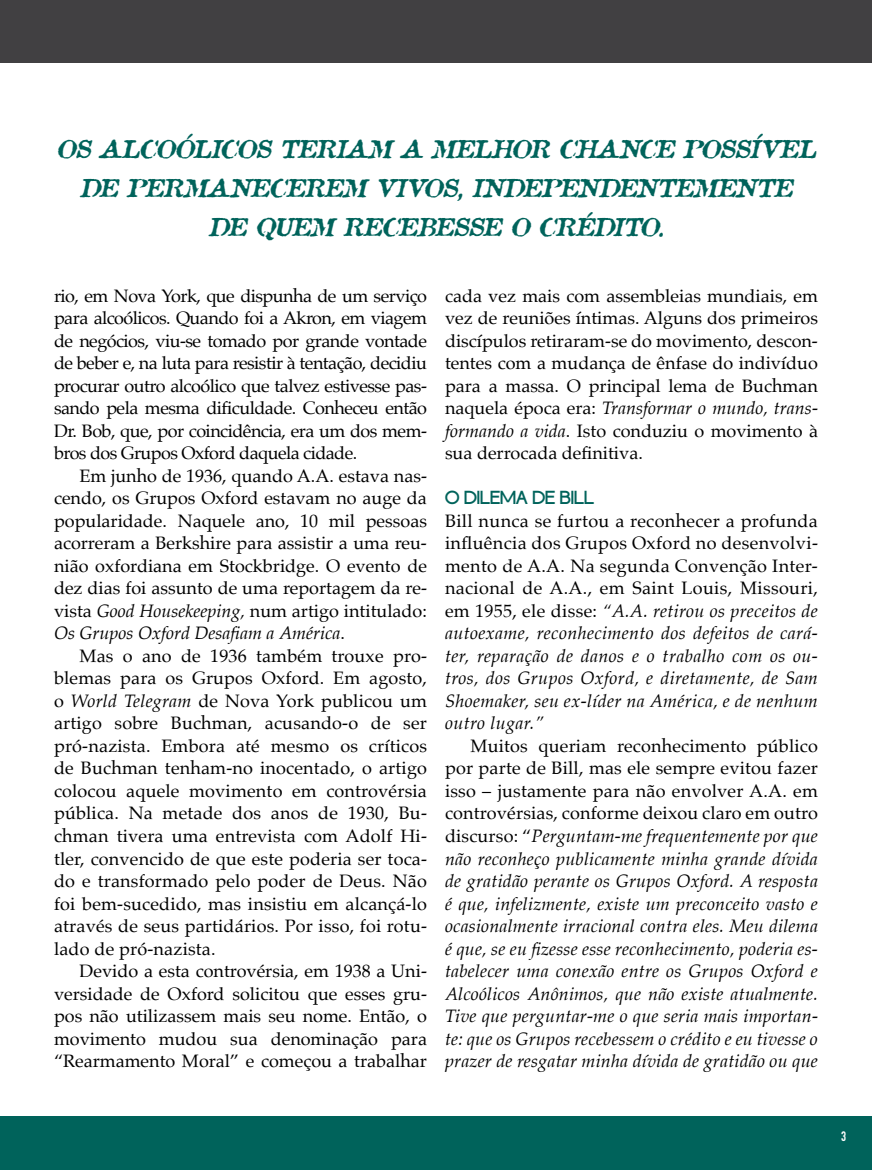
<style>
.page{position:relative;width:872px;height:1170px;background:#fff}
.page>*{position:absolute;margin:0;border:0;box-sizing:border-box;transform-origin:0 0}
.t1{font:italic 24px/39px "Attic";color:#00635b;text-align:center}
.t2{font:18px/22.5px "Palatino";color:#000;text-align:justify}
.t3{font:italic 18px/22.5px "Palatino";letter-spacing:.01em;color:#000;text-align:justify}
.t4{font:700 16.5px "Compass";color:#00635b}
.t5{font:13.5px "DIN Engschrift Std";color:#fff}
.s1{font-style:italic}
.s2{font-style:normal}
</style>
<div class="page">
<div style="left:0;top:0;width:872px;height:63px;background:#414042"></div>
<div style="left:0;top:1115px;width:872px;height:54px;background:#00635b"></div>
<h1 class="t1" style="left:56px;top:129px;width:768px">OS ALCOÓLICOS TERIAM A MELHOR CHANCE POSSÍVEL<br>DE PERMANECEREM VIVOS, INDEPENDENTEMENTE<br>DE QUEM RECEBESSE O CRÉDITO.</h1>
<p class="t2" style="left:54px;top:284px;width:374px">rio, em Nova York, que dispunha de um serviço para alcoólicos. Quando foi a Akron, em viagem de negócios, viu-se tomado por grande vontade de beber e, na luta para resistir à tentação, decidiu procurar outro alcoólico que talvez estivesse pas&shy;sando pela mesma dificuldade. Conheceu então Dr. Bob, que, por coincidência, era um dos mem&shy;bros dos Grupos Oxford daquela cidade.</p>
<p class="t2" style="left:54px;top:464px;width:374px;text-indent:26px">Em junho de 1936, quando A.A. estava nas&shy;cendo, os Grupos Oxford estavam no auge da popularidade. Naquele ano, 10 mil pessoas acorreram a Berkshire para assistir a uma reu&shy;nião oxfordiana em Stockbridge. O evento de dez dias foi assunto de uma reportagem da re&shy;vista <span class="s1">Good Housekeeping,</span> num artigo intitulado:<br><span class="s1">Os Grupos Oxford Desafiam a América</span>.</p>
<p class="t2" style="left:54px;top:644px;width:374px;text-indent:26px">Mas o ano de 1936 também trouxe pro&shy;blemas para os Grupos Oxford. Em agosto, o <span class="s1">World Telegram</span> de Nova York publicou um artigo sobre Buchman, acusando-o de ser pró-nazista. Embora até mesmo os críticos de Buchman tenham-no inocentado, o artigo colocou aquele movimento em controvérsia pública. Na metade dos anos de 1930, Bu&shy;chman tivera uma entrevista com Adolf Hi&shy;tler, convencido de que este poderia ser toca&shy;do e transformado pelo poder de Deus. Não foi bem-sucedido, mas insistiu em alcançá-lo através de seus partidários. Por isso, foi rotu&shy;lado de pró-nazista.</p>
<p class="t2" style="left:54px;top:959px;width:374px;text-indent:26px">Devido a esta controvérsia, em 1938 a Uni&shy;versidade de Oxford solicitou que esses gru&shy;pos não utilizassem mais seu nome. Então, o movimento mudou sua denominação para “Rearmamento Moral” e começou a trabalhar</p>
<p class="t2" style="left:445px;top:284px;width:374px">cada vez mais com assembleias mundiais, em vez de reuniões íntimas. Alguns dos primeiros discípulos retiraram-se do movimento, descon&shy;tentes com a mudança de ênfase do indivíduo para a massa. O principal lema de Buchman naquela época era: <span class="s1">Transformar o mundo, trans&shy;formando a vida</span>. Isto conduziu o movimento à sua derrocada definitiva.</p>
<p class="t4" style="left:445px;top:485px;width:151px">O DILEMA DE BILL</p>
<p class="t3" style="left:445px;top:509px;width:374px"><span class="s2">Bill nunca se furtou a reconhecer a profunda influência dos Grupos Oxford no desenvolvi&shy;mento de A.A. Na segunda Convenção Inter&shy;nacional de A.A., em Saint Louis, Missouri, em 1955, ele disse:</span> “A.A. retirou os preceitos de autoexame, reconhecimento dos defeitos de cará&shy;ter, reparação de danos e o trabalho com os ou&shy;tros, dos Grupos Oxford, e diretamente, de Sam Shoemaker, seu ex-líder na América, e de nenhum outro lugar.”</p>
<p class="t3" style="left:445px;top:734px;width:374px;text-indent:26px"><span class="s2">Muitos queriam reconhecimento público por parte de Bill, mas ele sempre evitou fazer isso – justamente para não envolver A.A. em controvérsias, conforme deixou claro em outro discurso: “</span>Perguntam-me frequentemente por que não reconheço publicamente minha grande dívida de gratidão perante os Grupos Oxford. A resposta é que, infelizmente, existe um preconceito vasto e ocasionalmente irracional contra eles. Meu dilema é que, se eu fizesse esse reconhecimento, poderia es&shy;tabelecer uma conexão entre os Grupos Oxford e Alcoólicos Anônimos, que não existe atualmente.<br>Tive que perguntar-me o que seria mais importan&shy;te: que os Grupos recebessem o crédito e eu tivesse o prazer de resgatar minha dívida de gratidão ou que</p>
<p class="t5" style="left:841px;top:1128px;width:7px">3</p>
</div>
